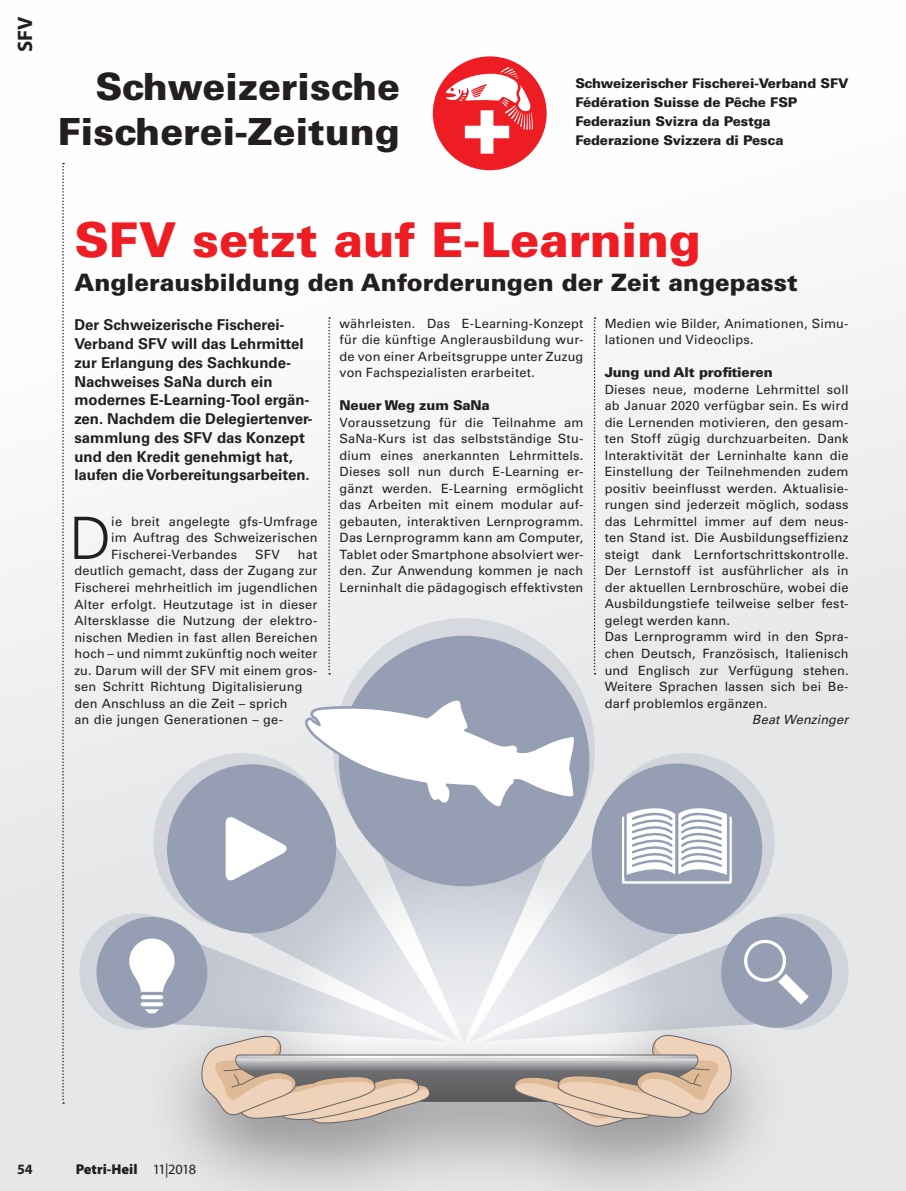
<style>
.page{position:relative;width:906px;height:1191px;background:#fff}
.page>*{position:absolute;margin:0;border:0;box-sizing:border-box;transform-origin:0 0}
.t1{font:300 58.5px "Univers LT Std";color:#231f20}
.t2{font:900 48px "Univers LT Std";letter-spacing:-.005em;color:#ee1d23}
.t3{font:900 37.5px/45px "Univers LT Std";color:#231f20;text-align:right}
.t4{font:900 24px "Univers LT Std";color:#231f20}
.t5{font:700 21px "Myriad Pro";color:#231f20}
.t6{font:700 15px/18.8px "Univers LT Std";color:#231f20}
.t7{font:900 14.25px "Myriad Pro";color:#231f20}
.t8{font:700 14.25px "Myriad Pro";color:#231f20}
.t9{font:900 13.5px "Univers LT Std";letter-spacing:-.01em;color:#231f20}
.t10{font:900 13.35px/19.2px "Univers LT Std";letter-spacing:-.01em;color:#231f20}
.t11{font:12.75px/16.5px "Univers LT Std";letter-spacing:.015em;color:#231f20;text-align:justify}
.t12{font:italic 12.75px "Univers LT Std";letter-spacing:.015em;color:#231f20}
.s1{font-weight:400}
</style>
<div class="page">
<div style="left:0;top:0;width:906px;height:1191px;background:linear-gradient(to bottom,#fff,#e0e2e4)"></div>
<svg style="left:62px;top:163px;width:2px;height:940px"></svg>
<svg style="left:328px;top:317px;width:2px;height:357px"></svg>
<svg style="left:594px;top:317px;width:1px;height:357px"></svg>
<div style="left:433px;top:56px;width:113px;height:114px;background:#ee1d23;border-radius:50%"></div>
<svg style="left:445px;top:67px;width:88px;height:87px"></svg>
<div style="left:333px;top:618px;width:262px;height:263px;background:#d6d9df;border-radius:50%"></div>
<div style="left:732px;top:913px;width:116px;height:116px;background:#d1d4db;border-radius:50%"></div>
<div style="left:80px;top:913px;width:115px;height:116px;background:#d1d4db;border-radius:50%"></div>
<div style="left:339px;top:636px;width:250px;height:250px;background:#959eb2;border-radius:50%"></div>
<div style="left:138px;top:999px;width:657px;height:192px;background:#231f20;opacity:.5"></div>
<div style="left:721px;top:917px;width:111px;height:110px;background:#959eb2;border-radius:50%"></div>
<div style="left:96px;top:917px;width:111px;height:110px;background:#959eb2;border-radius:50%"></div>
<svg style="left:129px;top:695px;width:680px;height:432px"></svg>
<h3 class="t5" style="left:11px;top:52px;width:37px;rotate:-90deg">SFV</h3>
<h3 class="t3" style="left:58px;top:63px;width:343px">Schweizerische<br>Fischerei-Zeitung</h3>
<p class="t10" style="left:575px;top:73px;width:275px">Schweizerischer Fischerei-Verband SFV<br>Fédération Suisse de Pêche FSP<br>Federaziun Svizra da Pestga<br>Federazione Svizzera di Pesca</p>
<h2 class="t2" style="left:74px;top:210px;width:628px">SFV setzt auf E-Learning</h2>
<h3 class="t4" style="left:74px;top:267px;width:725px">Anglerausbildung den Anforderungen der Zeit angepasst</h3>
<p class="t6" style="left:74px;top:316px;width:240px">Der Schweizerische Fischerei-<br>Verband SFV will das Lehrmittel zur Erlangung des Sachkunde-<br>Nachweises SaNa durch ein modernes E-Learning-Tool ergän&shy;zen. Nachdem die Delegiertenver&shy;sammlung des SFV das Konzept und den Kredit genehmigt hat, laufen die Vorbereitungsarbeiten.</p>
<p class="t11" style="left:604px;top:315px;width:245px">Medien wie Bilder, Animationen, Simu&shy;lationen und Videoclips.</p>
<p class="t9" style="left:604px;top:364px;width:169px">Jung und Alt profitieren</p>
<p class="t11" style="left:604px;top:381px;width:245px;text-align:left">Dieses neue, moderne Lehrmittel soll ab Januar 2020 verfügbar sein. Es wird die Lernenden motivieren, den gesam&shy;ten Stoff zügig durchzuarbeiten. Dank Interaktivität der Lerninhalte kann die Einstellung der Teilnehmenden zudem positiv beeinflusst werden. Aktualisie&shy;rungen sind jederzeit möglich, sodass das Lehrmittel immer auf dem neus&shy;ten Stand ist. Die Ausbildungseffizienz steigt dank Lernfortschrittskontrolle.<br>Der Lernstoff ist ausführlicher als in der aktuellen Lernbroschüre, wobei die Ausbildungstiefe teilweise selber fest&shy;gelegt werden kann.<br>Das Lernprogramm wird in den Spra&shy;chen Deutsch, Französisch, Italienisch und Englisch zur Verfügung stehen.<br>Weitere Sprachen lassen sich bei Be&shy;darf problemlos ergänzen.</p>
<p class="t12" style="left:752px;top:712px;width:98px">Beat Wenzinger</p>
<p class="t11" style="left:339px;top:315px;width:245px">währleisten. Das E-Learning-Konzept für die künftige Anglerausbildung wur&shy;de von einer Arbeitsgruppe unter Zuzug von Fachspezialisten erarbeitet.</p>
<p class="t9" style="left:339px;top:397px;width:152px">Neuer Weg zum SaNa</p>
<p class="t11" style="left:339px;top:414px;width:245px">Voraussetzung für die Teilnahme am SaNa-Kurs ist das selbstständige Stu&shy;dium eines anerkannten Lehrmittels.<br>Dieses soll nun durch E-Learning er&shy;gänzt werden. E-Learning ermöglicht das Arbeiten mit einem modular auf&shy;gebauten, interaktiven Lernprogramm.<br>Das Lernprogramm kann am Computer, Tablet oder Smartphone absolviert wer&shy;den. Zur Anwendung kommen je nach Lerninhalt die pädagogisch effektivsten</p>
<h1 class="t1" style="left:69px;top:503px;width:44px">D</h1>
<p class="t11" style="left:111px;top:513px;width:208px">ie breit angelegte gfs-Umfrage im Auftrag des Schweizerischen Fischerei-Verbandes</p>
<p class="t11" style="left:255px;top:546px;width:26px">SFV</p>
<p class="t11" style="left:74px;top:546px;width:245px;text-align:left;text-indent:223px">hat deutlich gemacht, dass der Zugang zur Fischerei mehrheitlich im jugendlichen Alter erfolgt. Heutzutage ist in dieser Altersklasse die Nutzung der elektro&shy;nischen Medien in fast allen Bereichen hoch – und nimmt zukünftig noch weiter zu. Darum will der SFV mit einem gros&shy;sen Schritt Richtung Digitalisierung den Anschluss an die Zeit – sprich<br>an die jungen Generationen – ge-</p>
<p class="t8" style="left:17px;top:1159px;width:17px">54</p>
<p class="t7" style="left:76px;top:1159px;width:122px">Petri-Heil <span class="s1">11|2018</span></p>
</div>
